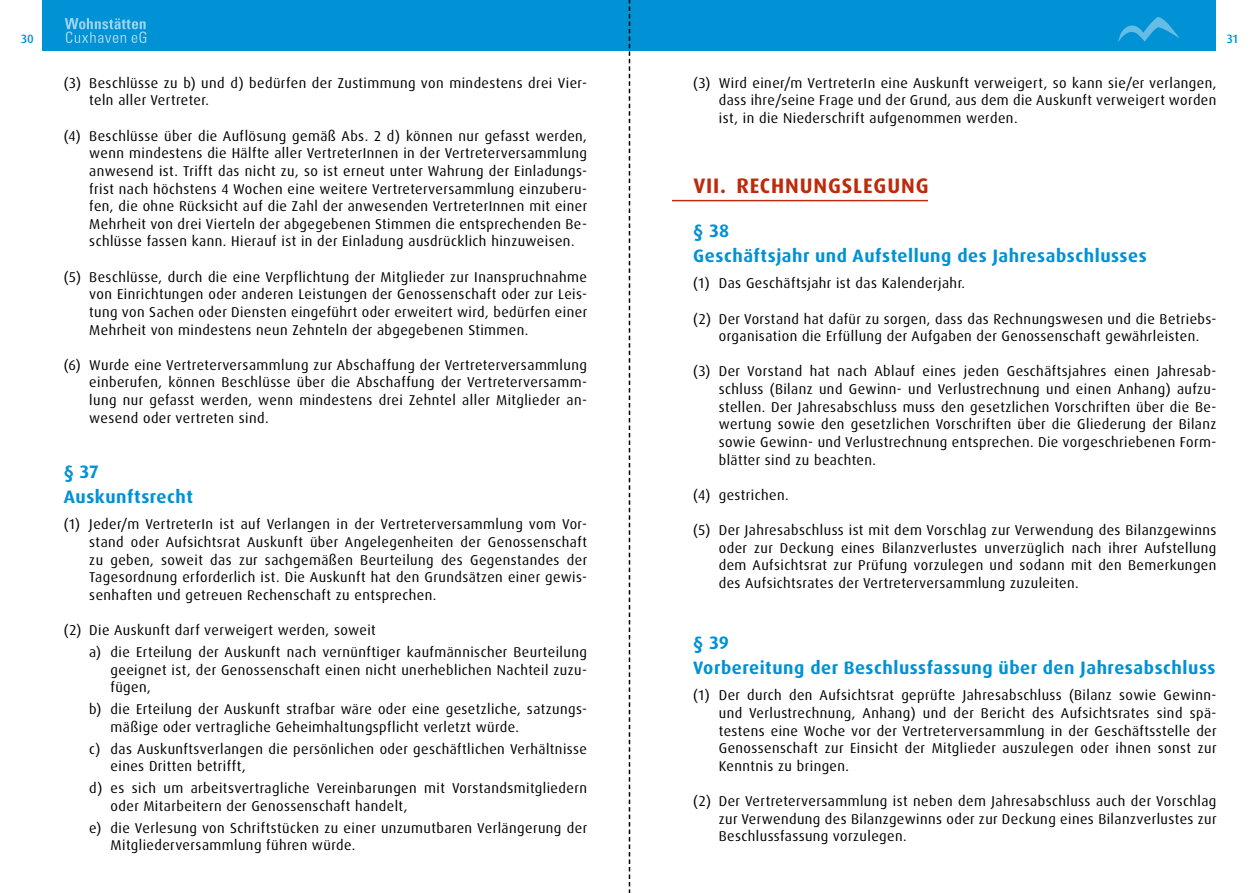
<style>
.page{position:relative;width:1259px;height:893px;background:#fff}
.page>*{position:absolute;margin:0;border:0;box-sizing:border-box;transform-origin:0 0}
.t1{font:700 21px "Dax OT";letter-spacing:.04em;color:#bd2b0b}
.t2{font:700 18px/25.5px "Dax OT";letter-spacing:.03em;color:#0092d4}
.t3{font:14.25px/17.7px "Dax OT";letter-spacing:.03em;color:#000;text-align:justify}
.t4{font:500 12px "Dax OT";color:#0092d4}
</style>
<div class="page">
<div style="left:43px;top:0;width:1173px;height:51px;background:#0092d4"></div>
<svg style="left:1118px;top:17px;width:61px;height:25px"></svg>
<svg style="left:65px;top:18px;width:81px;height:25px"></svg>
<hr style="left:672px;top:200px;width:256px;height:1px;background:#bd2b0b">
<svg style="left:629px;top:0;width:1px;height:893px"></svg>
<p class="t4" style="left:21px;top:31px;width:14px">30</p>
<p class="t4" style="left:1226px;top:31px;width:12px">31</p>
<p class="t3" style="left:719px;top:74px;width:499px;text-indent:-26px">(3) Wird einer/m VertreterIn eine Auskunft verweigert, so kann sie/er verlangen, dass ihre/seine Frage und der Grund, aus dem die Auskunft verweigert worden ist, in die Niederschrift aufgenommen werden.</p>
<p class="t3" style="left:89px;top:74px;width:499px;text-indent:-26px">(3) Beschlüsse zu b) und d) bedürfen der Zustimmung von mindestens drei Vier&shy;teln aller Vertreter.</p>
<p class="t3" style="left:89px;top:127px;width:499px;text-indent:-26px">(4) Beschlüsse über die Auflösung gemäß Abs. 2 d) können nur gefasst werden, wenn mindestens die Hälfte aller VertreterInnen in der Vertreterversammlung anwesend ist. Trifft das nicht zu, so ist erneut unter Wahrung der Einladungs&shy;frist nach höchstens 4 Wochen eine weitere Vertreterversammlung einzuberu&shy;fen, die ohne Rücksicht auf die Zahl der anwesenden VertreterInnen mit einer Mehrheit von drei Vierteln der abgegebenen Stimmen die entsprechenden Be&shy;schlüsse fassen kann. Hierauf ist in der Einladung ausdrücklich hinzuweisen.</p>
<p class="t3" style="left:89px;top:268px;width:499px;text-indent:-26px">(5) Beschlüsse, durch die eine Verpflichtung der Mitglieder zur Inanspruchnahme von Einrichtungen oder anderen Leistungen der Genossenschaft oder zur Leis&shy;tung von Sachen oder Diensten eingeführt oder erweitert wird, bedürfen einer Mehrheit von mindestens neun Zehnteln der abgegebenen Stimmen.</p>
<p class="t3" style="left:89px;top:356px;width:499px;text-indent:-26px">(6) Wurde eine Vertreterversammlung zur Abschaffung der Vertreterversammlung einberufen, können Beschlüsse über die Abschaffung der Vertreterversamm&shy;lung nur gefasst werden, wenn mindestens drei Zehntel aller Mitglieder an&shy;wesend oder vertreten sind.</p>
<h1 class="t1" style="left:693px;top:173px;width:237px">VII. RECHNUNGSLEGUNG</h1>
<p class="t2" style="left:693px;top:218px;width:455px">§ 38<br>Geschäftsjahr und Aufstellung des Jahresabschlusses</p>
<p class="t3" style="left:693px;top:275px;width:273px">(1) Das Geschäftsjahr ist das Kalenderjahr.</p>
<p class="t3" style="left:693px;top:310px;width:524px;text-align:center">(2) Der Vorstand hat dafür zu sorgen, dass das Rechnungswesen und die Betriebs&shy;organisation die Erfüllung der Aufgaben der Genossenschaft gewährleisten.</p>
<p class="t3" style="left:719px;top:363px;width:499px;text-indent:-26px">(3) Der Vorstand hat nach Ablauf eines jeden Geschäftsjahres einen Jahresab&shy;schluss (Bilanz und Gewinn- und Verlustrechnung und einen Anhang) aufzu&shy;stellen. Der Jahresabschluss muss den gesetzlichen Vorschriften über die Be&shy;wertung sowie den gesetzlichen Vorschriften über die Gliederung der Bilanz sowie Gewinn- und Verlustrechnung entsprechen. Die vorgeschriebenen Form&shy;blätter sind zu beachten.</p>
<p class="t3" style="left:693px;top:486px;width:97px">(4) gestrichen.</p>
<p class="t3" style="left:719px;top:521px;width:499px;text-indent:-26px">(5) Der Jahresabschluss ist mit dem Vorschlag zur Verwendung des Bilanzgewinns oder zur Deckung eines Bilanzverlustes unverzüglich nach ihrer Aufstellung dem Aufsichtsrat zur Prüfung vorzulegen und sodann mit den Bemerkungen des Aufsichtsrates der Vertreterversammlung zuzuleiten.</p>
<p class="t2" style="left:64px;top:459px;width:131px">§ 37<br>Auskunftsrecht</p>
<p class="t3" style="left:89px;top:516px;width:499px;text-indent:-26px">(1) Jeder/m VertreterIn ist auf Verlangen in der Vertreterversammlung vom Vor&shy;stand oder Aufsichtsrat Auskunft über Angelegenheiten der Genossenschaft zu geben, soweit das zur sachgemäßen Beurteilung des Gegenstandes der Tagesordnung erforderlich ist. Die Auskunft hat den Grundsätzen einer gewis&shy;senhaften und getreuen Rechenschaft zu entsprechen.</p>
<p class="t3" style="left:89px;top:619px;width:499px;line-height:21.9px;text-indent:-26px">(2) Die Auskunft darf verweigert werden, soweit<br>a) die Erteilung der Auskunft nach vernünftiger kaufmännischer Beurteilung</p>
<p class="t3" style="left:111px;top:661px;width:478px">geeignet ist, der Genossenschaft einen nicht unerheblichen Nachteil zuzu&shy;fügen,</p>
<p class="t3" style="left:111px;top:700px;width:478px;text-indent:-21px">b) die Erteilung der Auskunft strafbar wäre oder eine gesetzliche, satzungs&shy;mäßige oder vertragliche Geheimhaltungspflicht verletzt würde.</p>
<p class="t3" style="left:111px;top:740px;width:478px;text-indent:-21px">c) das Auskunftsverlangen die persönlichen oder geschäftlichen Verhältnisse eines Dritten betrifft,</p>
<p class="t3" style="left:111px;top:779px;width:478px;text-indent:-21px">d) es sich um arbeitsvertragliche Vereinbarungen mit Vorstandsmitgliedern oder Mitarbeitern der Genossenschaft handelt,</p>
<p class="t3" style="left:111px;top:819px;width:478px;text-indent:-21px">e) die Verlesung von Schriftstücken zu einer unzumutbaren Verlängerung der<br>Mitgliederversammlung führen würde.</p>
<p class="t2" style="left:693px;top:630px;width:523px">§ 39<br>Vorbereitung der Beschlussfassung über den Jahresabschluss</p>
<p class="t3" style="left:719px;top:687px;width:499px;text-indent:-26px">(1) Der durch den Aufsichtsrat geprüfte Jahresabschluss (Bilanz sowie Gewinn&shy;und Verlustrechnung, Anhang) und der Bericht des Aufsichtsrates sind spä&shy;testens eine Woche vor der Vertreterversammlung in der Geschäftsstelle der Genossenschaft zur Einsicht der Mitglieder auszulegen oder ihnen sonst zur Kenntnis zu bringen.</p>
<p class="t3" style="left:719px;top:792px;width:499px;text-indent:-26px">(2) Der Vertreterversammlung ist neben dem Jahresabschluss auch der Vorschlag zur Verwendung des Bilanzgewinns oder zur Deckung eines Bilanzverlustes zur Beschlussfassung vorzulegen.</p>
</div>
